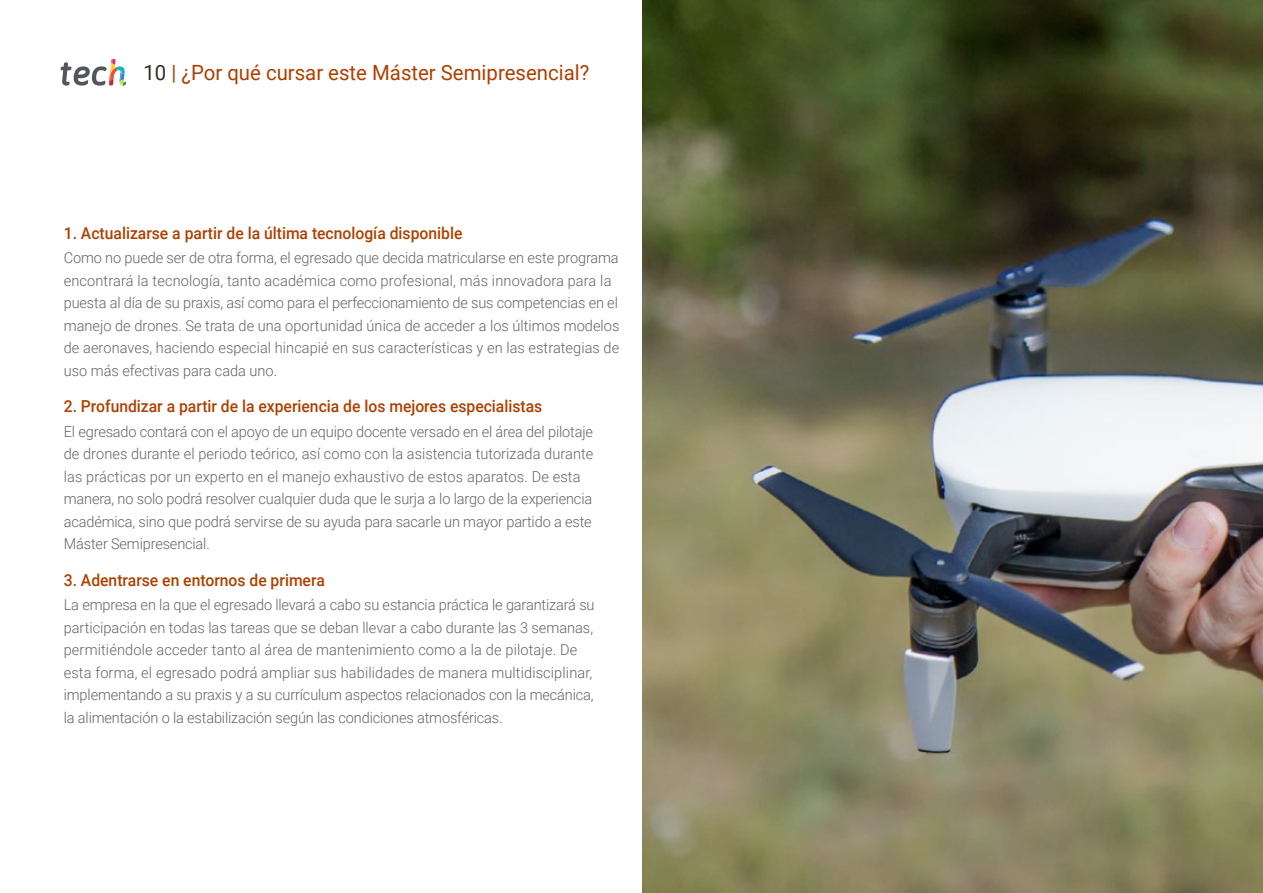
<style>
.page{position:relative;width:1263px;height:893px;background:#fff}
.page>*{position:absolute;margin:0;border:0;box-sizing:border-box;transform-origin:0 0}
.t1{font:21px "Roboto";color:#ae4000}
.t2{font:500 16.5px "Roboto";color:#ae4000;scale:.95 1}
.t3{font:300 15px/22.5px "Roboto";letter-spacing:-.01em;color:#61646a}
.s1{color:#312e20}
</style>
<div class="page">
<svg style="left:61px;top:59px;width:65px;height:27px"></svg>
<img style="left:642px;top:0;width:621px;height:893px">
<h1 class="t1" style="left:144px;top:57px;width:447px"><span class="s1">10</span> | ¿Por qué cursar este Máster Semipresencial?</h1>
<p class="t2" style="left:64px;top:221px;width:421px">1. Actualizarse a partir de la última tecnología disponible</p>
<p class="t3" style="left:64px;top:246px;width:557px">Como no puede ser de otra forma, el egresado que decida matricularse en este programa encontrará la tecnología, tanto académica como profesional, más innovadora para la puesta al día de su praxis, así como para el perfeccionamiento de sus competencias en el manejo de drones. Se trata de una oportunidad única de acceder a los últimos modelos de aeronaves, haciendo especial hincapié en sus características y en las estrategias de uso más efectivas para cada uno.</p>
<p class="t2" style="left:64px;top:395px;width:505px">2. Profundizar a partir de la experiencia de los mejores especialistas</p>
<p class="t3" style="left:64px;top:420px;width:531px">El egresado contará con el apoyo de un equipo docente versado en el área del pilotaje de drones durante el periodo teórico, así como con la asistencia tutorizada durante las prácticas por un experto en el manejo exhaustivo de estos aparatos. De esta manera, no solo podrá resolver cualquier duda que le surja a lo largo de la experiencia académica, sino que podrá servirse de su ayuda para sacarle un mayor partido a este Máster Semipresencial.</p>
<p class="t2" style="left:64px;top:568px;width:276px">3. Adentrarse en entornos de primera</p>
<p class="t3" style="left:64px;top:593px;width:532px">La empresa en la que el egresado llevará a cabo su estancia práctica le garantizará su participación en todas las tareas que se deban llevar a cabo durante las 3 semanas, permitiéndole acceder tanto al área de mantenimiento como a la de pilotaje. De esta forma, el egresado podrá ampliar sus habilidades de manera multidisciplinar, implementando a su praxis y a su currículum aspectos relacionados con la mecánica, la alimentación o la estabilización según las condiciones atmosféricas.</p>
</div>
